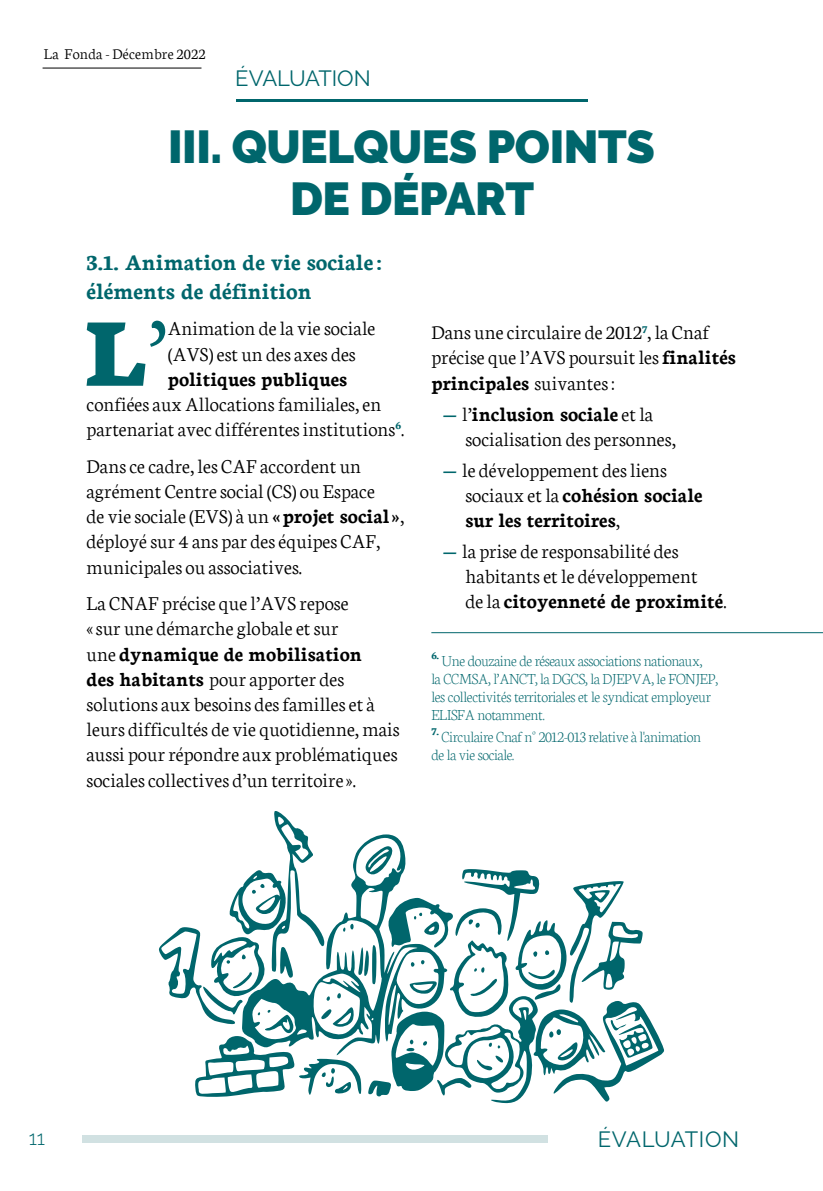
<style>
.page{position:relative;width:823px;height:1191px;background:#fff}
.page>*{position:absolute;margin:0;border:0;box-sizing:border-box;transform-origin:0 0}
.t1{font:800 104px "Neuton";color:#00666c}
.t2{font:900 46px/52px "Raleway";letter-spacing:-.01em;color:#00666c;text-align:center}
.t3{font:700 24px/28.8px "Neuton";color:#00666c}
.t4{font:22px "Raleway";letter-spacing:.03em;color:#00666c}
.t5{font:22px "Raleway";color:#00666c}
.t6{font:300 21px/25.2px "Neuton";color:#000}
.t7{font:700 21px "Neuton";color:#000}
.t8{font:300 20px "Raleway";color:#00666c}
.t9{font:200 16px/18px "Neuton";letter-spacing:-.025em;color:#00666c}
.t10{font:300 16px "Neuton";letter-spacing:.01em;color:#000}
.s1{font-weight:300}
.s2{font-weight:700}
.s3{font-weight:700;color:#00666c}
</style>
<div class="page">
<div style="left:82px;top:1135px;width:465px;height:8px;background:#d1e1e2"></div>
<hr style="left:43px;top:68px;width:158px;height:1px;background:#000">
<hr style="left:235px;top:99px;width:352px;height:3px;background:#00666c">
<hr style="left:431px;top:632px;width:391px;height:1px;background:#00666c">
<svg style="left:158px;top:811px;width:506px;height:292px"></svg>
<p class="t10" style="left:44px;top:45px;width:163px">La Fonda - Décembre 2022</p>
<p class="t5" style="left:235px;top:65px;width:137px">ÉVALUATION</p>
<h2 class="t2" style="left:168px;top:121px;width:488px">III. QUELQUES POINTS<br>DE DÉPART</h2>
<p class="t3" style="left:86px;top:248px;width:296px">3.1. Animation de vie sociale : éléments de définition</p>
<h1 class="t1" style="left:85px;top:302px;width:84px">L<span class="s1">’</span></h1>
<p class="t6" style="left:168px;top:316px;width:209px">Animation de la vie sociale (AVS) est un des axes des</p>
<p class="t7" style="left:168px;top:368px;width:181px">politiques publiques</p>
<p class="t6" style="left:86px;top:391px;width:319px">confiées aux Allocations familiales, en partenariat avec différentes institutions<sup>6</sup>.</p>
<p class="t6" style="left:86px;top:453px;width:319px">Dans ce cadre, les CAF accordent un agrément Centre social (CS) ou Espace<br>de vie sociale (EVS) à un <span class="s2">«projet social»</span>, déployé sur 4 ans par des équipes CAF, municipales ou associatives.</p>
<p class="t6" style="left:86px;top:591px;width:314px">La CNAF précise que l’AVS repose<br>«sur une démarche globale et sur<br>une <span class="s2">dynamique de mobilisation<br>des habitants</span> pour apporter des solutions aux besoins des familles et à leurs difficultés de vie quotidienne, mais aussi pour répondre aux problématiques sociales collectives d’un territoire».</p>
<p class="t6" style="left:431px;top:320px;width:306px">Dans une circulaire de 2012<sup>7</sup>, la Cnaf précise que l’AVS poursuit les <span class="s2">finalités principales</span> suivantes :</p>
<p class="t6" style="left:465px;top:401px;width:212px;text-indent:-23px"><span class="s3">—</span> l’<span class="s2">inclusion sociale</span> et la socialisation des personnes,</p>
<p class="t6" style="left:465px;top:457px;width:238px;text-indent:-23px"><span class="s3">—</span> le développement des liens sociaux et la <span class="s2">cohésion sociale sur les territoires</span>,</p>
<p class="t6" style="left:465px;top:538px;width:262px;text-indent:-23px"><span class="s3">—</span> la prise de responsabilité des habitants et le développement<br>de la <span class="s2">citoyenneté de proximité</span>.</p>
<p class="t9" style="left:431px;top:651px;width:288px"><sup>6.</sup> Une douzaine de réseaux associations nationaux,<br>la CCMSA, l’ANCT, la DGCS, la DJEPVA, le FONJEP, les collectivités territoriales et le syndicat employeur ELISFA notamment.</p>
<p class="t9" style="left:431px;top:727px;width:271px"><sup>7.</sup> Circulaire Cnaf n° 2012-013 relative à l'animation de la vie sociale.</p>
<p class="t8" style="left:29px;top:1126px;width:18px">11</p>
<p class="t4" style="left:597px;top:1126px;width:143px">ÉVALUATION</p>
</div>
